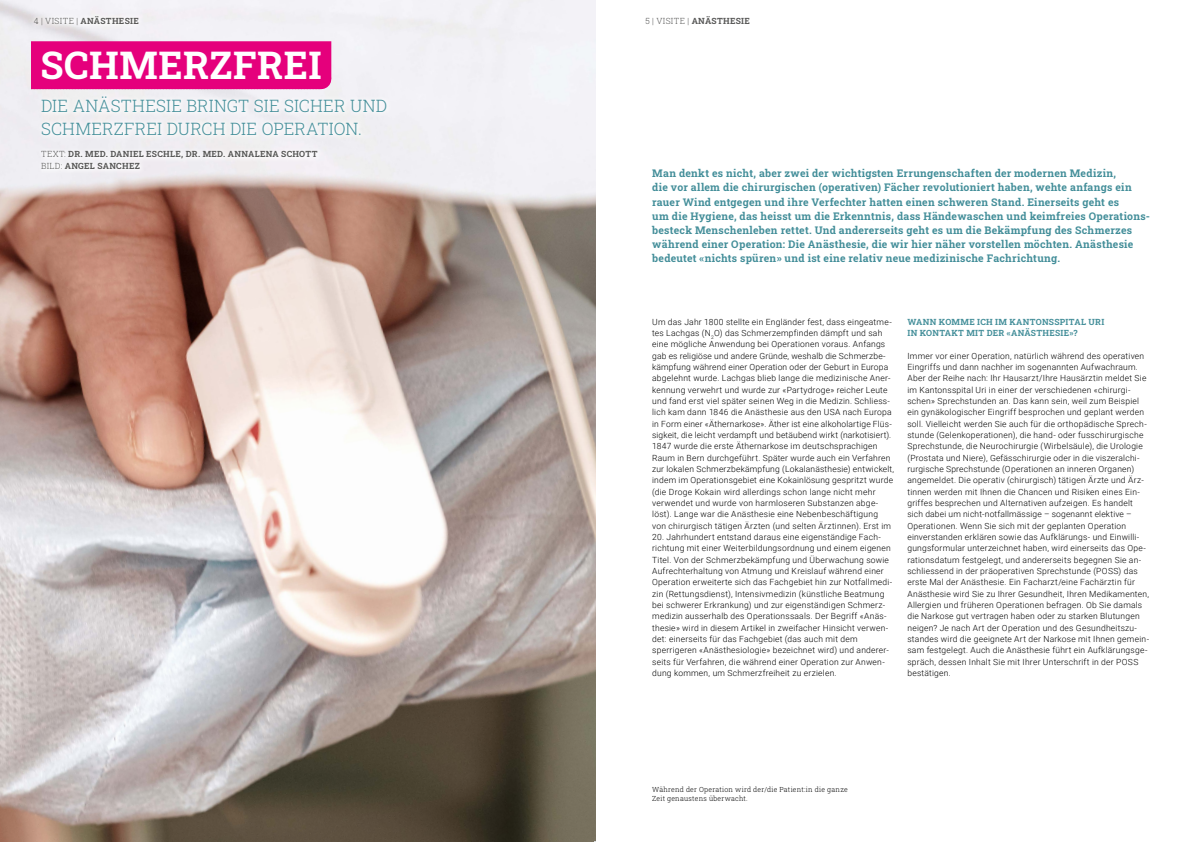
<style>
.page{position:relative;width:1191px;height:842px;background:#fff}
.page>*{position:absolute;margin:0;border:0;box-sizing:border-box;transform-origin:0 0}
.t1{font:700 38px "Roboto Slab";letter-spacing:.015em;color:#fff}
.t2{font:300 17px/22.7px "Roboto Slab";letter-spacing:.01em;color:#438e99}
.t3{font:700 10.5px/14.2px "Roboto Slab";letter-spacing:.02em;color:#438e99}
.t4{font:300 8.5px/11.3px "Roboto";letter-spacing:.03em;color:#000}
.t5{font:700 8.5px/11.3px "Roboto Slab";letter-spacing:.035em;color:#565655}
.t6{font:700 8.5px/11.3px "Roboto Slab";letter-spacing:.035em;color:#438e99}
.t7{font:300 7px/8.8px "Roboto Slab";letter-spacing:.035em;color:#000}
.s1{font-weight:300}
</style>
<div class="page">
<img style="left:0;top:0;width:595px;height:842px">
<div style="left:36px;top:10px;width:108px;height:21px;background:#fff;opacity:.75"></div>
<div style="left:28px;top:12px;width:17px;height:18px;background:#fff;opacity:.75"></div>
<div style="left:37px;top:92px;width:356px;height:83px;background:#f2f1f4"></div>
<div style="left:31px;top:41px;width:300px;height:38px;background:#e5007c"></div>
<div style="left:31px;top:79px;width:290px;height:10px;background:#e5007c"></div>
<p class="t5" style="left:34px;top:15px;width:106px"><span class="s1">4 | VISITE |</span> ANÄSTHESIE</p>
<p class="t5" style="left:645px;top:15px;width:106px"><span class="s1">5 | VISITE |</span> ANÄSTHESIE</p>
<h1 class="t1" style="left:40px;top:39px;width:283px">SCHMERZFREI</h1>
<h2 class="t2" style="left:41px;top:94px;width:348px">DIE ANÄSTHESIE BRINGT SIE SICHER UND<br>SCHMERZFREI DURCH DIE OPERATION.</h2>
<p class="t5" style="left:41px;top:148px;width:278px"><span class="s1">TEXT:</span> DR. MED. DANIEL ESCHLE, DR. MED. ANNALENA SCHOTT<br><span class="s1">BILD:</span> ANGEL SANCHEZ</p>
<p class="t3" style="left:652px;top:166px;width:498px">Man denkt es nicht, aber zwei der wichtigsten Errungenschaften der modernen Medizin,<br>die vor allem die chirurgischen (operativen) Fächer revolutioniert haben, wehte anfangs ein rauer Wind entgegen und ihre Verfechter hatten einen schweren Stand. Einerseits geht es<br>um die Hygiene, das heisst um die Erkenntnis, dass Händewaschen und keimfreies Operations&shy;besteck Menschenleben rettet. Und andererseits geht es um die Bekämpfung des Schmerzes während einer Operation: Die Anästhesie, die wir hier näher vorstellen möchten. Anästhesie bedeutet «nichts spüren» und ist eine relativ neue medizinische Fachrichtung.</p>
<p class="t4" style="left:652px;top:316px;width:243px">Um das Jahr 1800 stellte ein Engländer fest, dass eingeatme&shy;tes Lachgas (N<sub>2</sub>O) das Schmerzempfinden dämpft und sah eine mögliche Anwendung bei Operationen voraus. Anfangs gab es religiöse und andere Gründe, weshalb die Schmerzbe&shy;kämpfung während einer Operation oder der Geburt in Europa abgelehnt wurde. Lachgas blieb lange die medizinische Aner&shy;kennung verwehrt und wurde zur «Partydroge» reicher Leute und fand erst viel später seinen Weg in die Medizin. Schliess&shy;lich kam dann 1846 die Anästhesie aus den USA nach Europa in Form einer «Äthernarkose». Äther ist eine alkoholartige Flüs&shy;sigkeit, die leicht verdampft und betäubend wirkt (narkotisiert).<br>1847 wurde die erste Äthernarkose im deutschsprachigen Raum in Bern durchgeführt. Später wurde auch ein Verfahren zur lokalen Schmerzbekämpfung (Lokalanästhesie) entwickelt, indem im Operationsgebiet eine Kokainlösung gespritzt wurde (die Droge Kokain wird allerdings schon lange nicht mehr verwendet und wurde von harmloseren Substanzen abge&shy;löst). Lange war die Anästhesie eine Nebenbeschäftigung von chirurgisch tätigen Ärzten (und selten Ärztinnen). Erst im</p>
<p class="t4" style="left:652px;top:531px;width:242px">20. Jahrhundert entstand daraus eine eigenständige Fach&shy;richtung mit einer Weiterbildungsordnung und einem eigenen Titel. Von der Schmerzbekämpfung und Überwachung sowie Aufrechterhaltung von Atmung und Kreislauf während einer Operation erweiterte sich das Fachgebiet hin zur Notfallmedi&shy;zin (Rettungsdienst), Intensivmedizin (künstliche Beatmung bei schwerer Erkrankung) und zur eigenständigen Schmerz&shy;medizin ausserhalb des Operationssaals. Der Begriff «Anäs&shy;thesie» wird in diesem Artikel in zweifacher Hinsicht verwen&shy;det: einerseits für das Fachgebiet (das auch mit dem sperrigeren «Anästhesiologie» bezeichnet wird) und anderer&shy;seits für Verfahren, die während einer Operation zur Anwen&shy;dung kommen, um Schmerzfreiheit zu erzielen.</p>
<p class="t6" style="left:907px;top:316px;width:198px">WANN KOMME ICH IM KANTONSSPITAL URI<br>IN KONTAKT MIT DER «ANÄSTHESIE»?</p>
<p class="t4" style="left:907px;top:350px;width:243px">Immer vor einer Operation, natürlich während des operativen Eingriffs und dann nachher im sogenannten Aufwachraum.<br>Aber der Reihe nach: Ihr Hausarzt/Ihre Hausärztin meldet Sie im Kantonsspital Uri in einer der verschiedenen «chirurgi&shy;schen» Sprechstunden an. Das kann sein, weil zum Beispiel ein gynäkologischer Eingriff besprochen und geplant werden soll. Vielleicht werden Sie auch für die orthopädische Sprech&shy;stunde (Gelenkoperationen), die hand- oder fusschirurgische Sprechstunde, die Neurochirurgie (Wirbelsäule), die Urologie (Prostata und Niere), Gefässchirurgie oder in die viszeralchi&shy;rurgische Sprechstunde (Operationen an inneren Organen) angemeldet. Die operativ (chirurgisch) tätigen Ärzte und Ärz&shy;tinnen werden mit Ihnen die Chancen und Risiken eines Ein&shy;griffes besprechen und Alternativen aufzeigen. Es handelt sich dabei um nicht-notfallmässige – sogenannt elektive – Operationen. Wenn Sie sich mit der geplanten Operation einverstanden erklären sowie das Aufklärungs- und Einwilli&shy;gungsformular unterzeichnet haben, wird einerseits das Ope&shy;rationsdatum festgelegt, und andererseits begegnen Sie an&shy;schliessend in der präoperativen Sprechstunde (POSS) das erste Mal der Anästhesie. Ein Facharzt/eine Fachärztin für Anästhesie wird Sie zu Ihrer Gesundheit, Ihren Medikamenten, Allergien und früheren Operationen befragen. Ob Sie damals die Narkose gut vertragen haben oder zu starken Blutungen neigen? Je nach Art der Operation und des Gesundheitszu&shy;standes wird die geeignete Art der Narkose mit Ihnen gemein&shy;sam festgelegt. Auch die Anästhesie führt ein Aufklärungsge&shy;spräch, dessen Inhalt Sie mit Ihrer Unterschrift in der POSS bestätigen.</p>
<p class="t7" style="left:652px;top:785px;width:197px">Während der Operation wird der/die Patient:in die ganze<br>Zeit genaustens überwacht.</p>
</div>
